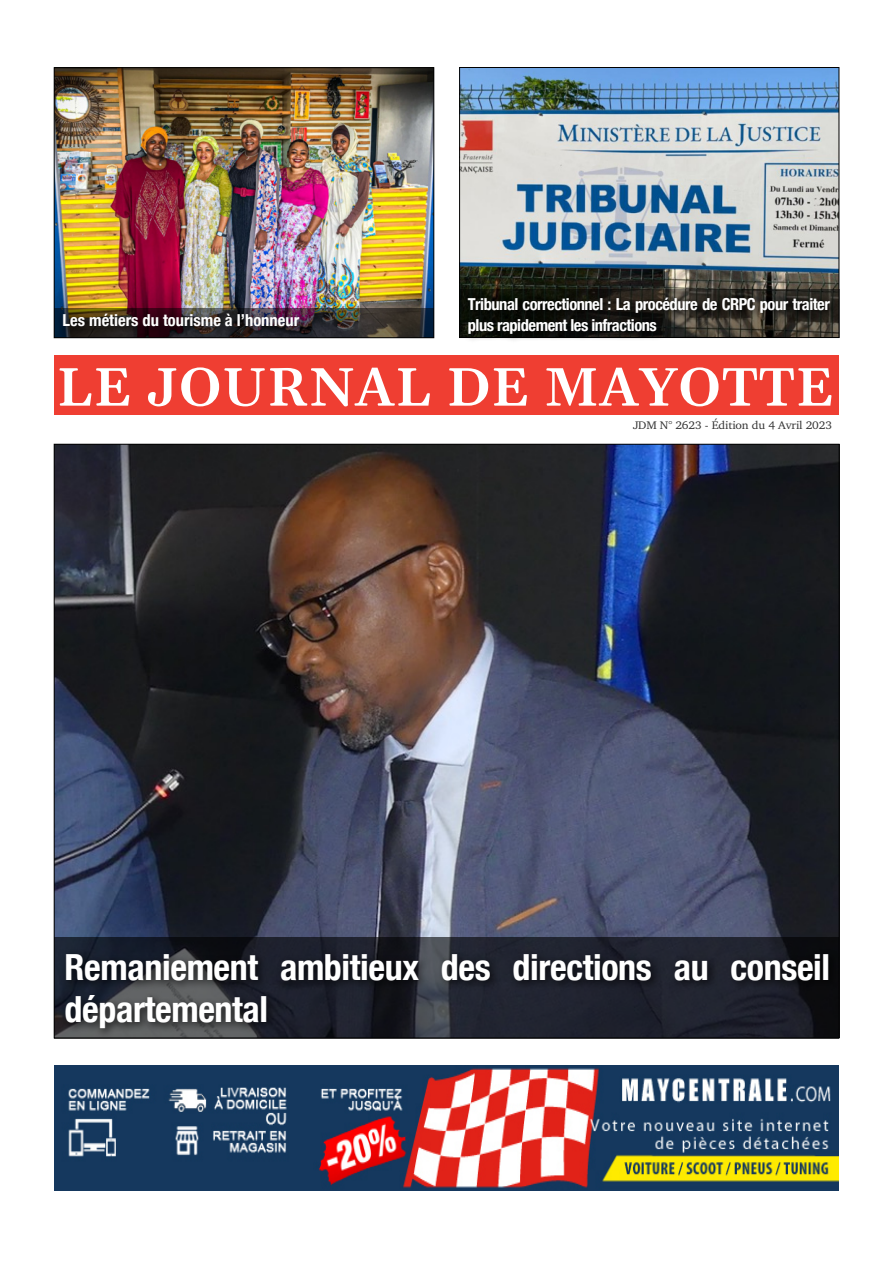
<style>
.page{position:relative;width:893px;height:1263px;background:#fff}
.page>*{position:absolute;margin:0;border:0;box-sizing:border-box;transform-origin:0 0}
.t1{font:600 54px "Gelasio";letter-spacing:.02em;color:#fff}
.t2{font:700 condensed 36px/42px "Helvetica Neue";letter-spacing:-.01em;color:#fff}
.t3{font:700 condensed 16.5px/21px "Helvetica Neue";letter-spacing:-.03em;color:#fff}
.t4{font:700 condensed 16.5px "Helvetica Neue";color:#fff}
.t5{font:11.25px "Charter";letter-spacing:-.01em;color:#333;scale:1.06 1}
</style>
<div class="page">
<img style="left:56px;top:446px;width:781px;height:492px">
<img style="left:461px;top:69px;width:376px;height:220px">
<img style="left:56px;top:69px;width:376px;height:239px">
<div style="left:54px;top:355px;width:785px;height:60px;background:#ef3e32"></div>
<svg style="left:54px;top:938px;width:785px;height:101px;fill:#1e222f"></svg>
<div style="left:60px;top:949px;width:780px;height:90px;background:#000;opacity:.75"></div>
<svg style="left:460px;top:289px;width:379px;height:48px"></svg>
<img style="left:55px;top:308px;width:379px;height:30px">
<div style="left:58px;top:309px;width:252px;height:28px;background:#000;opacity:.75"></div>
<div style="left:464px;top:293px;width:377px;height:51px;background:#000;opacity:.75"></div>
<img style="left:54px;top:1065px;width:785px;height:125px">
<p class="t4" style="left:63px;top:312px;width:238px">Les métiers du tourisme à l’honneur</p>
<p class="t3" style="left:468px;top:293px;width:364px">Tribunal correctionnel : La procédure de CRPC pour traiter plus rapidement les infractions</p>
<h1 class="t1" style="left:57px;top:355px;width:778px">LE JOURNAL DE MAYOTTE</h1>
<p class="t5" style="left:633px;top:419px;width:189px">JDM N° 2623 - Édition du 4 Avril 2023</p>
<h2 class="t2" style="left:65px;top:946px;width:767px">Remaniement ambitieux des directions au conseil départemental</h2>
</div>
